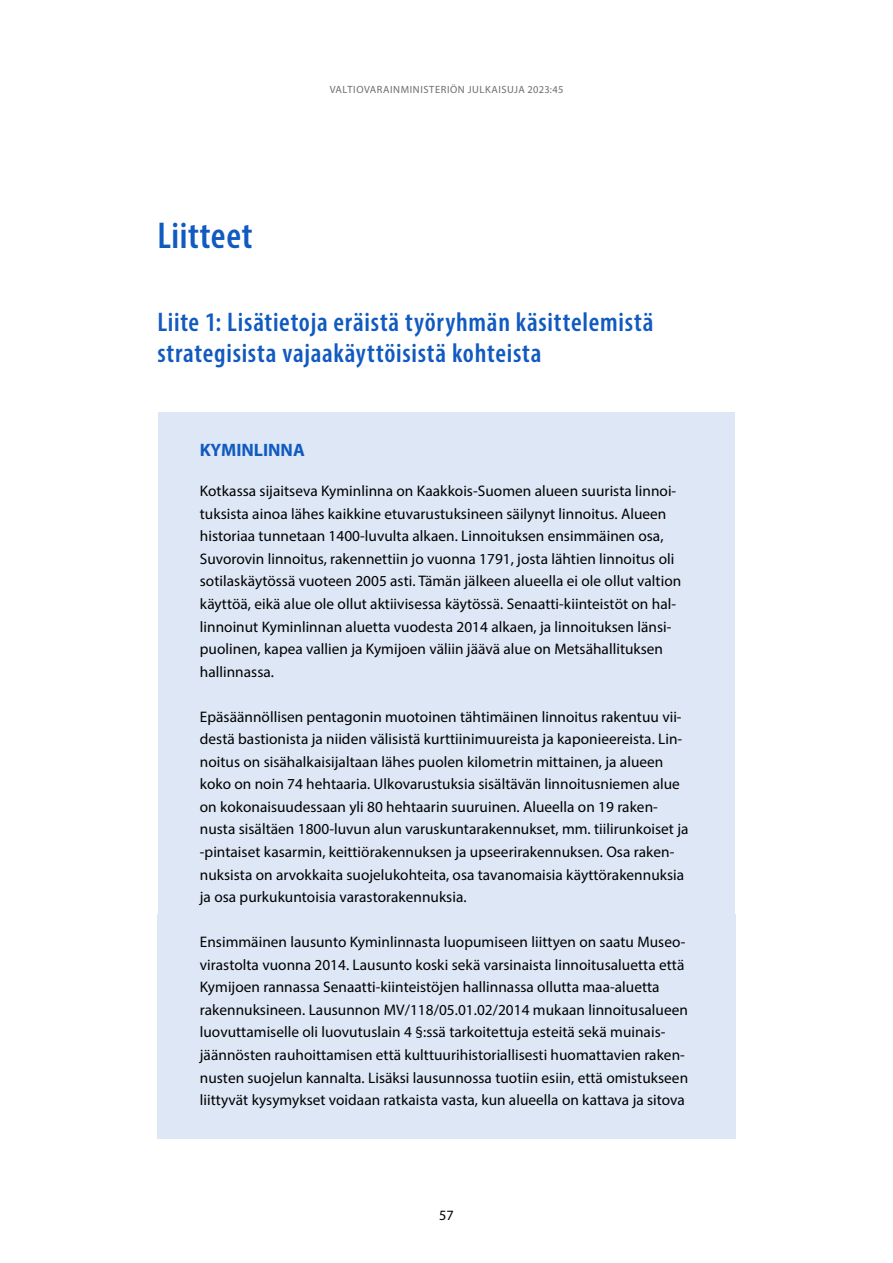
<style>
.page{position:relative;width:893px;height:1263px;background:#fff}
.page>*{position:absolute;margin:0;border:0;box-sizing:border-box;transform-origin:0 0}
.LiiteOTS1{font:600 condensed 37.5px "Myriad Pro";letter-spacing:.015em;color:#115ac0}
.LiiteOTS2{font:600 condensed 27px/31.5px "Myriad Pro";letter-spacing:.03em;color:#115ac0}
.laatikko-otsikko{font:700 18px "Myriad Pro";color:#115ac0}
.Laatikkoteksti{font:15.3px/22.5px "Myriad Pro";letter-spacing:.005em;color:#000}
.t1{font:14.25px "Myriad Pro";color:#000}
.t2{font:10.5px "Myriad Pro";letter-spacing:.02em;color:#6e6e6d}
</style>
<div class="page">
<div style="left:158px;top:412px;width:577px;height:69px;background:#dee7f6"></div>
<div style="left:158px;top:463px;width:577px;height:256px;background:#dee7f6"></div>
<div style="left:158px;top:689px;width:577px;height:255px;background:#dee7f6"></div>
<div style="left:157px;top:914px;width:579px;height:225px;background:#dee7f6"></div>
<h1 class="LiiteOTS1" style="left:157px;top:213px;width:97px">Liitteet</h1>
<p class="t2" style="left:330px;top:83px;width:13px">Valtiovarainministeri</p>
<p class="t2" style="left:450px;top:83px;width:25px">ön julkaisuja</p>
<p class="t2" style="left:528px;top:83px;width:37px">2023:45</p>
<h2 class="LiiteOTS2" style="left:157px;top:305px;width:498px">Liite 1: Lisätietoja eräistä työryhmän käsittelemistä strategisista vajaakäyttöisistä kohteista</h2>
<p class="laatikko-otsikko" style="left:200px;top:438px;width:107px">KYMINLINNA</p>
<p class="Laatikkoteksti" style="left:200px;top:480px;width:483px">Kotkassa sijaitseva Kyminlinna on Kaakkois-Suomen alueen suurista linnoi&shy;tuksista ainoa lähes kaikkine etuvarustuksineen säilynyt linnoitus. Alueen historiaa tunnetaan 1400-luvulta alkaen. Linnoituksen ensimmäinen osa, Suvorovin linnoitus, rakennettiin jo vuonna 1791, josta lähtien linnoitus oli sotilaskäytössä vuoteen 2005 asti. Tämän jälkeen alueella ei ole ollut valtion käyttöä, eikä alue ole ollut aktiivisessa käytössä. Senaatti-kiinteistöt on hal&shy;linnoinut Kyminlinnan aluetta vuodesta 2014 alkaen, ja linnoituksen länsi&shy;puolinen, kapea vallien ja Kymijoen väliin jäävä alue on Metsähallituksen hallinnassa.</p>
<p class="Laatikkoteksti" style="left:200px;top:705px;width:490px">Epäsäännöllisen pentagonin muotoinen tähtimäinen linnoitus rakentuu vii&shy;destä bastionista ja niiden välisistä kurttiinimuureista ja kaponieereista. Lin&shy;noitus on sisähalkaisijaltaan lähes puolen kilometrin mittainen, ja alueen koko on noin 74 hehtaaria. Ulkovarustuksia sisältävän linnoitusniemen alue on kokonaisuudessaan yli 80 hehtaarin suuruinen. Alueella on 19 raken&shy;nusta sisältäen 1800-luvun alun varuskuntarakennukset, mm. tiilirunkoiset ja -pintaiset kasarmin, keittiörakennuksen ja upseerirakennuksen. Osa raken&shy;nuksista on arvokkaita suojelukohteita, osa tavanomaisia käyttörakennuksia ja osa purkukuntoisia varastorakennuksia.</p>
<p class="Laatikkoteksti" style="left:200px;top:931px;width:490px">Ensimmäinen lausunto Kyminlinnasta luopumiseen liittyen on saatu Museo&shy;virastolta vuonna 2014. Lausunto koski sekä varsinaista linnoitusaluetta että Kymijoen rannassa Senaatti-kiinteistöjen hallinnassa ollutta maa-aluetta rakennuksineen. Lausunnon MV/118/05.01.02/2014 mukaan linnoitusalueen luovuttamiselle oli luovutuslain 4 §:ssä tarkoitettuja esteitä sekä muinais&shy;jäännösten rauhoittamisen että kulttuurihistoriallisesti huomattavien raken&shy;nusten suojelun kannalta. Lisäksi lausunnossa tuotiin esiin, että omistukseen liittyvät kysymykset voidaan ratkaista vasta, kun alueella on kattava ja sitova</p>
<p class="t1" style="left:439px;top:1206px;width:16px">57</p>
</div>
